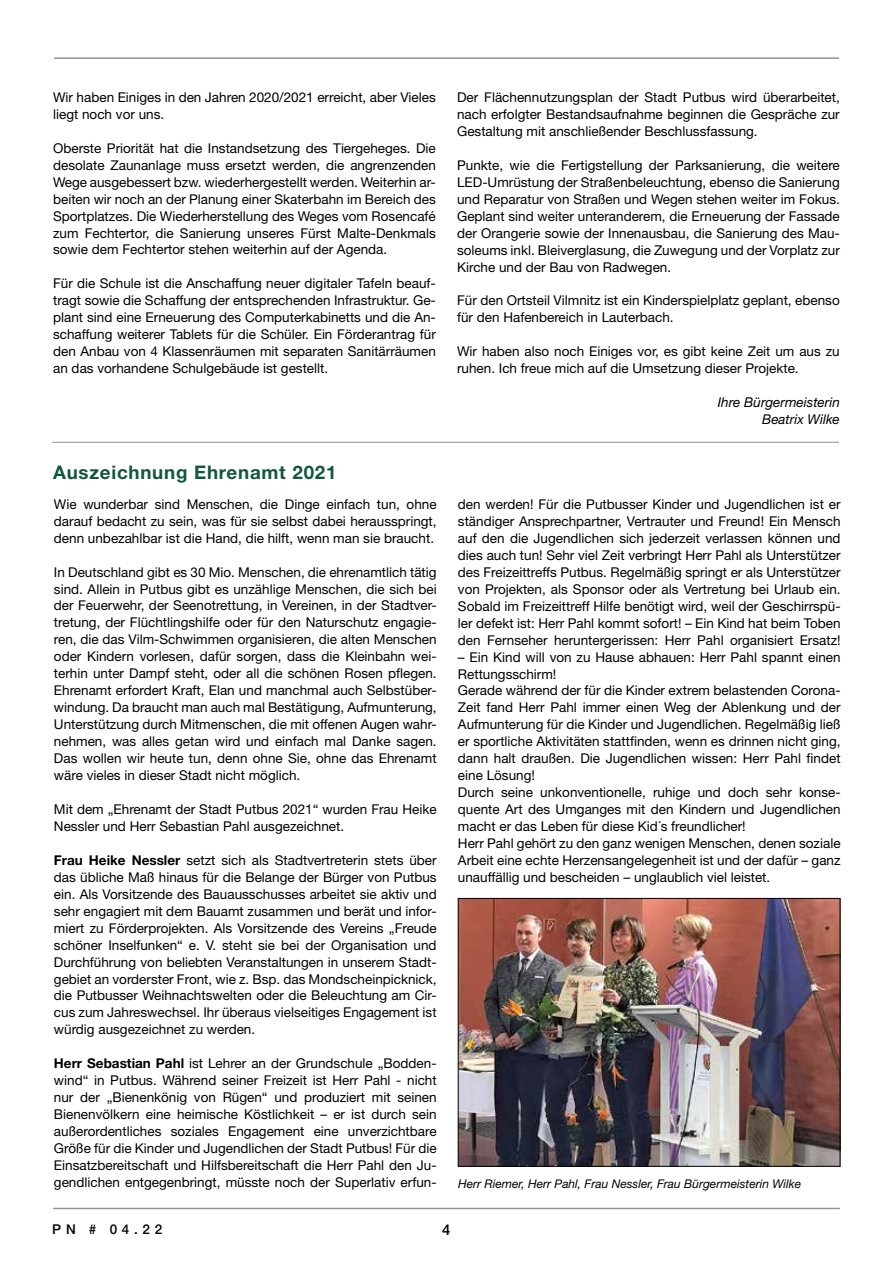
<style>
.page{position:relative;width:893px;height:1263px;background:#fff}
.page>*{position:absolute;margin:0;border:0;box-sizing:border-box;transform-origin:0 0}
.t1{font:700 18.75px "Helvetica Neue LT Std";letter-spacing:.04em;color:#11583b}
.t2{font:500 15px "Helvetica Neue LT Std";color:#000}
.t3{font:13.5px/17px "Helvetica Neue LT Std";color:#000;text-align:justify}
.t4{font:italic 13.5px/17px "Helvetica Neue LT Std";color:#000;text-align:right}
.t5{font:500 13.5px "Helvetica Neue LT Std";color:#000}
.t6{font:italic 12px "Helvetica Neue LT";color:#000}
.s1{font-weight:700}
</style>
<div class="page">
<hr style="left:54px;top:57px;width:785px;height:2px;background:#949391">
<hr style="left:53px;top:1208px;width:787px;height:1px;background:#949391">
<hr style="left:52px;top:442px;width:787px;height:1px;background:#949391">
<img style="left:460px;top:900px;width:378px;height:264px">
<div style="left:458px;top:898px;width:382px;height:268px;border:1px solid #000"></div>
<p class="t3" style="left:53px;top:88px;width:384px">Wir haben Einiges in den Jahren 2020/2021 erreicht, aber Vieles liegt noch vor uns.</p>
<p class="t3" style="left:53px;top:139px;width:384px">Oberste Priorität hat die Instandsetzung des Tiergeheges. Die desolate Zaunanlage muss ersetzt werden, die angrenzenden Wege ausgebessert bzw. wiederhergestellt werden. Weiterhin ar&shy;beiten wir noch an der Planung einer Skaterbahn im Bereich des Sportplatzes. Die Wiederherstellung des Weges vom Rosencafé zum Fechtertor, die Sanierung unseres Fürst Malte-Denkmals sowie dem Fechtertor stehen weiterhin auf der Agenda.</p>
<p class="t3" style="left:53px;top:275px;width:384px">Für die Schule ist die Anschaffung neuer digitaler Tafeln beauf&shy;tragt sowie die Schaffung der entsprechenden Infrastruktur. Ge&shy;plant sind eine Erneuerung des Computerkabinetts und die An&shy;schaffung weiterer Tablets für die Schüler. Ein Förderantrag für den Anbau von 4 Klassenräumen mit separaten Sanitärräumen an das vorhandene Schulgebäude ist gestellt.</p>
<h1 class="t1" style="left:53px;top:460px;width:285px">Auszeichnung Ehrenamt 2021</h1>
<p class="t3" style="left:54px;top:495px;width:384px">Wie wunderbar sind Menschen, die Dinge einfach tun, ohne darauf bedacht zu sein, was für sie selbst dabei herausspringt, denn unbezahlbar ist die Hand, die hilft, wenn man sie braucht.</p>
<p class="t3" style="left:54px;top:563px;width:384px">In Deutschland gibt es 30 Mio. Menschen, die ehrenamtlich tätig sind. Allein in Putbus gibt es unzählige Menschen, die sich bei der Feuerwehr, der Seenotrettung, in Vereinen, in der Stadtver&shy;tretung, der Flüchtlingshilfe oder für den Naturschutz engagie&shy;ren, die das Vilm-Schwimmen organisieren, die alten Menschen oder Kindern vorlesen, dafür sorgen, dass die Kleinbahn wei&shy;terhin unter Dampf steht, oder all die schönen Rosen pflegen.<br>Ehrenamt erfordert Kraft, Elan und manchmal auch Selbstüber&shy;windung. Da braucht man auch mal Bestätigung, Aufmunterung, Unterstützung durch Mitmenschen, die mit offenen Augen wahr&shy;nehmen, was alles getan wird und einfach mal Danke sagen.<br>Das wollen wir heute tun, denn ohne Sie, ohne das Ehrenamt wäre vieles in dieser Stadt nicht möglich.</p>
<p class="t3" style="left:54px;top:800px;width:384px">Mit dem „Ehrenamt der Stadt Putbus 2021“ wurden Frau Heike<br>Nessler und Herr Sebastian Pahl ausgezeichnet.</p>
<p class="t3" style="left:54px;top:851px;width:384px"><span class="s1">Frau Heike Nessler</span> setzt sich als Stadtvertreterin stets über das übliche Maß hinaus für die Belange der Bürger von Putbus ein. Als Vorsitzende des Bauausschusses arbeitet sie aktiv und sehr engagiert mit dem Bauamt zusammen und berät und infor&shy;miert zu Förderprojekten. Als Vorsitzende des Vereins „Freude schöner Inselfunken“ e. V. steht sie bei der Organisation und Durchführung von beliebten Veranstaltungen in unserem Stadt&shy;gebiet an vorderster Front, wie z. Bsp. das Mondscheinpicknick, die Putbusser Weihnachtswelten oder die Beleuchtung am Cir&shy;cus zum Jahreswechsel. Ihr überaus vielseitiges Engagement ist würdig ausgezeichnet zu werden.</p>
<p class="t3" style="left:54px;top:1055px;width:384px"><span class="s1">Herr Sebastian Pahl</span> ist Lehrer an der Grundschule „Bodden&shy;wind“ in Putbus. Während seiner Freizeit ist Herr Pahl - nicht nur der „Bienenkönig von Rügen“ und produziert mit seinen Bienenvölkern eine heimische Köstlichkeit – er ist durch sein außerordentliches soziales Engagement eine unverzichtbare Größe für die Kinder und Jugendlichen der Stadt Putbus! Für die Einsatzbereitschaft und Hilfsbereitschaft die Herr Pahl den Ju&shy;gendlichen entgegenbringt, müsste noch der Superlativ erfun-</p>
<p class="t3" style="left:457px;top:88px;width:384px">Der Flächennutzungsplan der Stadt Putbus wird überarbeitet, nach erfolgter Bestandsaufnahme beginnen die Gespräche zur Gestaltung mit anschließender Beschlussfassung.</p>
<p class="t3" style="left:457px;top:156px;width:384px">Punkte, wie die Fertigstellung der Parksanierung, die weitere LED-Umrüstung der Straßenbeleuchtung, ebenso die Sanierung und Reparatur von Straßen und Wegen stehen weiter im Fokus.<br>Geplant sind weiter unteranderem, die Erneuerung der Fassade der Orangerie sowie der Innenausbau, die Sanierung des Mau&shy;soleums inkl. Bleiverglasung, die Zuwegung und der Vorplatz zur Kirche und der Bau von Radwegen.</p>
<p class="t3" style="left:457px;top:292px;width:384px">Für den Ortsteil Vilmnitz ist ein Kinderspielplatz geplant, ebenso für den Hafenbereich in Lauterbach.</p>
<p class="t3" style="left:457px;top:343px;width:384px">Wir haben also noch Einiges vor, es gibt keine Zeit um aus zu ruhen. Ich freue mich auf die Umsetzung dieser Projekte.</p>
<p class="t4" style="left:718px;top:394px;width:124px">Ihre Bürgermeisterin<br>Beatrix Wilke</p>
<p class="t3" style="left:458px;top:495px;width:384px">den werden! Für die Putbusser Kinder und Jugendlichen ist er ständiger Ansprechpartner, Vertrauter und Freund! Ein Mensch auf den die Jugendlichen sich jederzeit verlassen können und dies auch tun! Sehr viel Zeit verbringt Herr Pahl als Unterstützer des Freizeittreffs Putbus. Regelmäßig springt er als Unterstützer von Projekten, als Sponsor oder als Vertretung bei Urlaub ein.<br>Sobald im Freizeittreff Hilfe benötigt wird, weil der Geschirrspü&shy;ler defekt ist: Herr Pahl kommt sofort! – Ein Kind hat beim Toben den Fernseher heruntergerissen: Herr Pahl organisiert Ersatz!</p>
<p class="t3" style="left:458px;top:648px;width:384px;text-align:left">– Ein Kind will von zu Hause abhauen: Herr Pahl spannt einen Rettungsschirm!<br>Gerade während der für die Kinder extrem belastenden Corona-Zeit fand Herr Pahl immer einen Weg der Ablenkung und der Aufmunterung für die Kinder und Jugendlichen. Regelmäßig ließ er sportliche Aktivitäten stattfinden, wenn es drinnen nicht ging, dann halt draußen. Die Jugendlichen wissen: Herr Pahl findet eine Lösung!<br>Durch seine unkonventionelle, ruhige und doch sehr konse&shy;quente Art des Umganges mit den Kindern und Jugendlichen macht er das Leben für diese Kid´s freundlicher!<br>Herr Pahl gehört zu den ganz wenigen Menschen, denen soziale Arbeit eine echte Herzensangelegenheit ist und der dafür – ganz unauffällig und bescheiden – unglaublich viel leistet.</p>
<p class="t6" style="left:458px;top:1176px;width:344px">Herr Riemer, Herr Pahl, Frau Nessler, Frau Bürgermeisterin Wilke</p>
<p class="t5" style="left:52px;top:1221px;width:112px">PN # 04.22</p>
<p class="t2" style="left:442px;top:1221px;width:10px">4</p>
</div>
